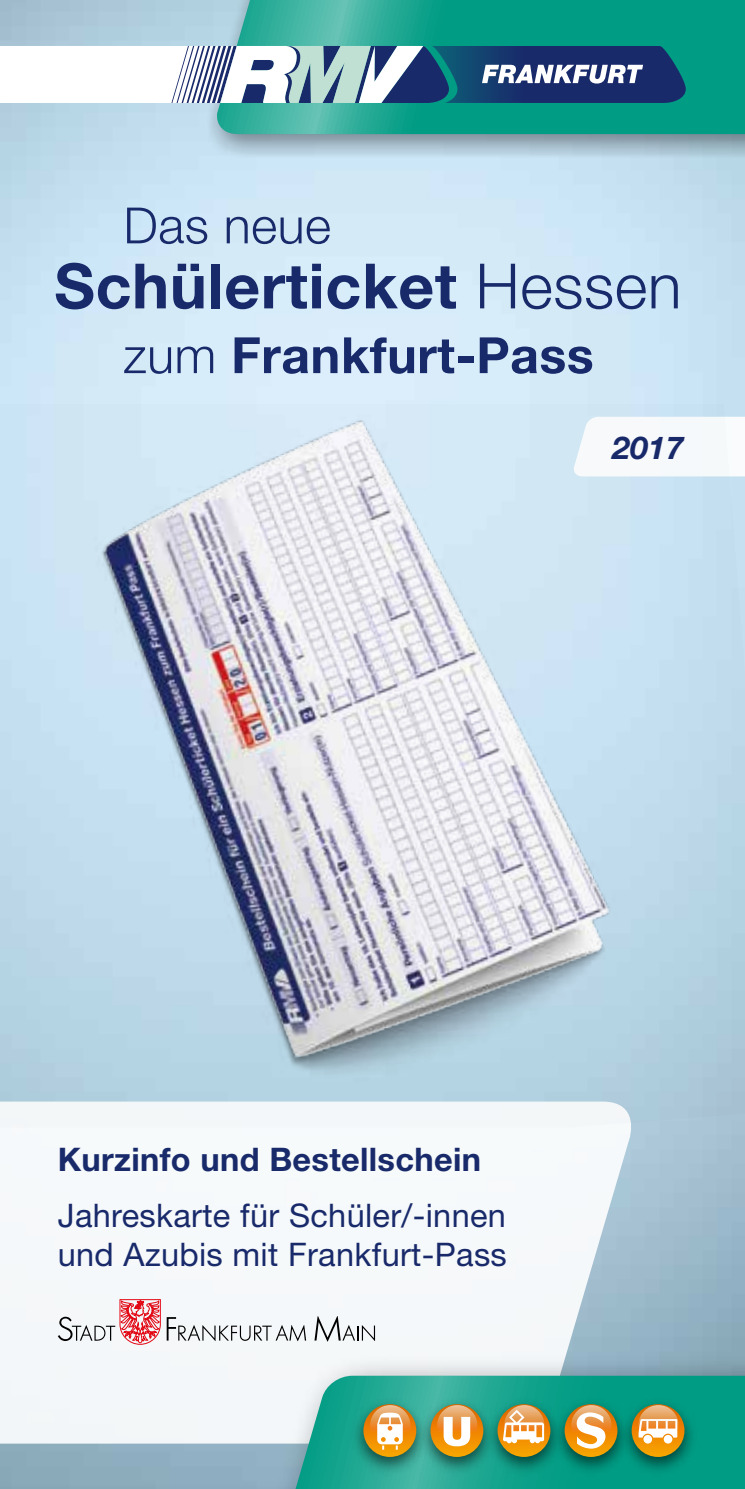
<style>
.page{position:relative;width:745px;height:1489px;background:#fff}
.page>*{position:absolute;margin:0;border:0;box-sizing:border-box;transform-origin:0 0}
.t1{font:700 62.5px "Helvetica Neue LT";letter-spacing:.01em;color:#192a6b}
.t2{font:700 50px "Helvetica Neue LT";letter-spacing:.01em;color:#192a6b}
.t3{font:300 50px "Helvetica Neue LT";letter-spacing:.01em;color:#192a6b}
.t4{font:32.5px/39px "Helvetica Neue LT";letter-spacing:.01em;color:#192a6b}
.t5{font:700 32.5px "Helvetica Neue LT";letter-spacing:.01em;color:#192a6b}
.t6{font:italic 700 31.5px "Helvetica Neue LT";color:#192a6b}
.s1{font-weight:300}
</style>
<div class="page">
<svg style="left:207px;top:0;width:537px;height:158px;background:#a4bcca"></svg>
<svg style="left:216px;top:0;width:528px;height:134px;background:#18a48f"></svg>
<svg style="left:171px;top:46px;width:514px;height:57px"></svg>
<div style="left:0;top:1127px;width:633px;height:316px;background:#f6f9fa"></div>
<div style="left:237px;top:1353px;width:507px;height:135px;background:#000;opacity:.5"></div>
<svg style="left:252px;top:1375px;width:492px;height:113px"></svg>
<img style="left:346px;top:1392px;width:67px;height:88px">
<svg style="left:363px;top:1403px;width:53px;height:53px"></svg>
<svg style="left:370px;top:1404px;width:40px;height:41px"></svg>
<svg style="left:377px;top:1412px;width:25px;height:37px"></svg>
<img style="left:413px;top:1392px;width:67px;height:88px">
<svg style="left:430px;top:1403px;width:53px;height:53px"></svg>
<svg style="left:437px;top:1404px;width:40px;height:41px"></svg>
<svg style="left:443px;top:1416px;width:27px;height:30px"></svg>
<img style="left:480px;top:1392px;width:66px;height:88px">
<svg style="left:497px;top:1403px;width:53px;height:53px"></svg>
<svg style="left:504px;top:1404px;width:40px;height:41px"></svg>
<svg style="left:502px;top:1409px;width:41px;height:33px"></svg>
<img style="left:546px;top:1392px;width:67px;height:88px">
<svg style="left:564px;top:1403px;width:53px;height:53px"></svg>
<svg style="left:571px;top:1404px;width:40px;height:41px"></svg>
<svg style="left:576px;top:1412px;width:29px;height:36px"></svg>
<img style="left:613px;top:1392px;width:88px;height:88px">
<svg style="left:631px;top:1403px;width:53px;height:53px"></svg>
<svg style="left:638px;top:1404px;width:40px;height:41px"></svg>
<svg style="left:638px;top:1418px;width:39px;height:25px"></svg>
<svg style="left:314px;top:1316px;width:61px;height:25px"></svg>
<svg style="left:58px;top:1298px;width:248px;height:46px"></svg>
<img style="left:0;top:404px;width:744px;height:723px">
<h2 class="t3" style="left:123px;top:195px;width:209px">Das neue</h2>
<h1 class="t1" style="left:54px;top:247px;width:628px">Schülerticket <span class="s1">Hessen</span></h1>
<h2 class="t2" style="left:123px;top:324px;width:471px"><span class="s1">zum</span> Frankfurt-Pass</h2>
<p class="t6" style="left:612px;top:428px;width:73px">2017</p>
<p class="t5" style="left:58px;top:1138px;width:424px">Kurzinfo und Bestellschein</p>
<p class="t4" style="left:58px;top:1195px;width:450px">Jahreskarte für Schüler/-innen und Azubis mit Frankfurt-Pass</p>
</div>
